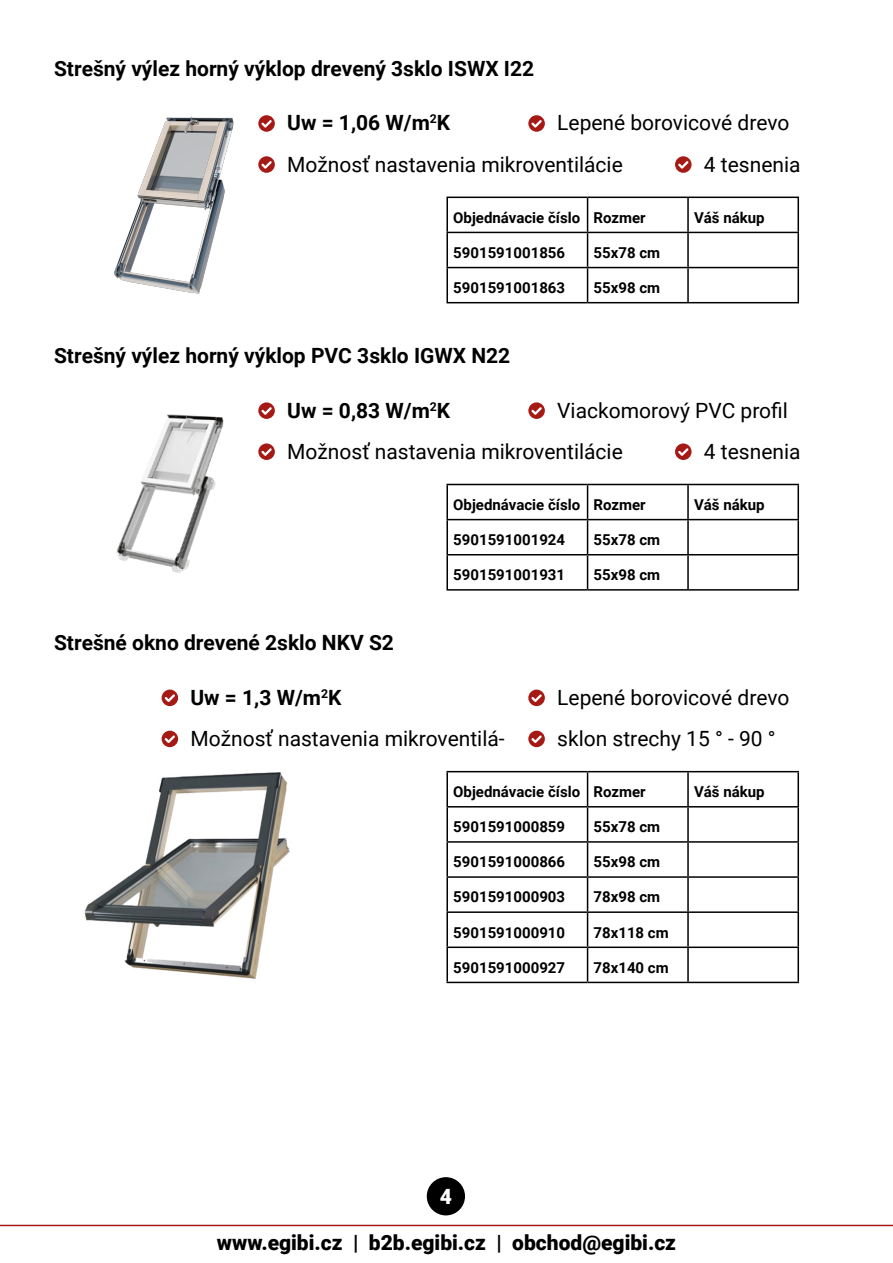
<style>
.page{position:relative;width:893px;height:1263px;background:#fff}
.page>*{position:absolute;margin:0;border:0;box-sizing:border-box;transform-origin:0 0}
.t1{font:21px/41.7px "Roboto";color:#000}
.t2{font:700 21px "Roboto";color:#000}
.t3{font:900 21px "Roboto";color:#000}
.t4{font:900 21px "Roboto";color:#fff}
.t5{font:700 15px "Roboto";color:#000}
.s1{font-weight:700}
</style>
<div class="page">
<img style="left:116px;top:414px;width:108px;height:159px">
<svg style="left:528px;top:402px;width:17px;height:17px"></svg>
<hr style="left:446px;top:484px;width:142px;height:1px;background:#000">
<hr style="left:446px;top:485px;width:2px;height:34px;background:#000">
<hr style="left:588px;top:484px;width:100px;height:1px;background:#000">
<hr style="left:587px;top:485px;width:1px;height:34px;background:#000">
<hr style="left:688px;top:484px;width:111px;height:1px;background:#000">
<hr style="left:687px;top:485px;width:2px;height:34px;background:#000">
<hr style="left:797px;top:485px;width:2px;height:34px;background:#000">
<hr style="left:446px;top:519px;width:142px;height:1px;background:#000">
<hr style="left:446px;top:520px;width:2px;height:34px;background:#000">
<hr style="left:588px;top:519px;width:100px;height:1px;background:#000">
<hr style="left:587px;top:520px;width:1px;height:34px;background:#000">
<hr style="left:688px;top:519px;width:111px;height:1px;background:#000">
<hr style="left:687px;top:520px;width:2px;height:34px;background:#000">
<hr style="left:797px;top:520px;width:2px;height:34px;background:#000">
<hr style="left:446px;top:554px;width:142px;height:1px;background:#000">
<hr style="left:446px;top:555px;width:2px;height:34px;background:#000">
<hr style="left:588px;top:554px;width:100px;height:1px;background:#000">
<hr style="left:587px;top:555px;width:1px;height:34px;background:#000">
<hr style="left:688px;top:554px;width:111px;height:1px;background:#000">
<hr style="left:687px;top:555px;width:2px;height:34px;background:#000">
<hr style="left:797px;top:555px;width:2px;height:34px;background:#000">
<hr style="left:446px;top:589px;width:142px;height:2px;background:#000">
<hr style="left:588px;top:589px;width:100px;height:2px;background:#000">
<hr style="left:688px;top:589px;width:111px;height:2px;background:#000">
<svg style="left:675px;top:443px;width:17px;height:17px"></svg>
<svg style="left:258px;top:402px;width:17px;height:17px"></svg>
<svg style="left:258px;top:443px;width:17px;height:17px"></svg>
<img style="left:84px;top:772px;width:206px;height:208px">
<svg style="left:528px;top:690px;width:17px;height:16px"></svg>
<hr style="left:446px;top:771px;width:142px;height:1px;background:#000">
<hr style="left:446px;top:772px;width:2px;height:34px;background:#000">
<hr style="left:588px;top:771px;width:100px;height:1px;background:#000">
<hr style="left:587px;top:772px;width:1px;height:34px;background:#000">
<hr style="left:688px;top:771px;width:111px;height:1px;background:#000">
<hr style="left:687px;top:772px;width:2px;height:34px;background:#000">
<hr style="left:797px;top:772px;width:2px;height:34px;background:#000">
<hr style="left:446px;top:806px;width:142px;height:1px;background:#000">
<hr style="left:446px;top:807px;width:2px;height:34px;background:#000">
<hr style="left:588px;top:806px;width:100px;height:1px;background:#000">
<hr style="left:587px;top:807px;width:1px;height:34px;background:#000">
<hr style="left:688px;top:806px;width:111px;height:1px;background:#000">
<hr style="left:687px;top:807px;width:2px;height:34px;background:#000">
<hr style="left:797px;top:807px;width:2px;height:34px;background:#000">
<hr style="left:446px;top:841px;width:142px;height:2px;background:#000">
<hr style="left:446px;top:843px;width:2px;height:33px;background:#000">
<hr style="left:588px;top:841px;width:100px;height:2px;background:#000">
<hr style="left:587px;top:843px;width:1px;height:33px;background:#000">
<hr style="left:688px;top:841px;width:111px;height:2px;background:#000">
<hr style="left:687px;top:843px;width:2px;height:33px;background:#000">
<hr style="left:797px;top:843px;width:2px;height:33px;background:#000">
<hr style="left:446px;top:876px;width:142px;height:2px;background:#000">
<hr style="left:446px;top:878px;width:2px;height:33px;background:#000">
<hr style="left:588px;top:876px;width:100px;height:2px;background:#000">
<hr style="left:587px;top:878px;width:1px;height:33px;background:#000">
<hr style="left:688px;top:876px;width:111px;height:2px;background:#000">
<hr style="left:687px;top:878px;width:2px;height:33px;background:#000">
<hr style="left:797px;top:878px;width:2px;height:33px;background:#000">
<hr style="left:446px;top:911px;width:142px;height:2px;background:#000">
<hr style="left:446px;top:913px;width:2px;height:33px;background:#000">
<hr style="left:588px;top:911px;width:100px;height:2px;background:#000">
<hr style="left:587px;top:913px;width:1px;height:33px;background:#000">
<hr style="left:688px;top:911px;width:111px;height:2px;background:#000">
<hr style="left:687px;top:913px;width:2px;height:33px;background:#000">
<hr style="left:797px;top:913px;width:2px;height:33px;background:#000">
<hr style="left:446px;top:946px;width:142px;height:2px;background:#000">
<hr style="left:446px;top:948px;width:2px;height:34px;background:#000">
<hr style="left:588px;top:946px;width:100px;height:2px;background:#000">
<hr style="left:587px;top:948px;width:1px;height:34px;background:#000">
<hr style="left:688px;top:946px;width:111px;height:2px;background:#000">
<hr style="left:687px;top:948px;width:2px;height:34px;background:#000">
<hr style="left:797px;top:948px;width:2px;height:34px;background:#000">
<hr style="left:446px;top:982px;width:142px;height:1px;background:#000">
<hr style="left:588px;top:982px;width:100px;height:1px;background:#000">
<hr style="left:688px;top:982px;width:111px;height:1px;background:#000">
<svg style="left:528px;top:731px;width:17px;height:16px"></svg>
<svg style="left:162px;top:690px;width:16px;height:16px"></svg>
<svg style="left:162px;top:731px;width:16px;height:16px"></svg>
<div style="left:427px;top:1177px;width:38px;height:38px;background:#000;border-radius:50%"></div>
<img style="left:114px;top:116px;width:120px;height:178px">
<svg style="left:528px;top:115px;width:17px;height:17px"></svg>
<hr style="left:446px;top:197px;width:142px;height:1px;background:#000">
<hr style="left:446px;top:198px;width:2px;height:34px;background:#000">
<hr style="left:588px;top:197px;width:100px;height:1px;background:#000">
<hr style="left:587px;top:198px;width:1px;height:34px;background:#000">
<hr style="left:688px;top:197px;width:111px;height:1px;background:#000">
<hr style="left:687px;top:198px;width:2px;height:34px;background:#000">
<hr style="left:797px;top:198px;width:2px;height:34px;background:#000">
<hr style="left:446px;top:232px;width:142px;height:1px;background:#000">
<hr style="left:446px;top:233px;width:2px;height:34px;background:#000">
<hr style="left:588px;top:232px;width:100px;height:1px;background:#000">
<hr style="left:587px;top:233px;width:1px;height:34px;background:#000">
<hr style="left:688px;top:232px;width:111px;height:1px;background:#000">
<hr style="left:687px;top:233px;width:2px;height:34px;background:#000">
<hr style="left:797px;top:233px;width:2px;height:34px;background:#000">
<hr style="left:446px;top:267px;width:142px;height:1px;background:#000">
<hr style="left:446px;top:268px;width:2px;height:34px;background:#000">
<hr style="left:588px;top:267px;width:100px;height:1px;background:#000">
<hr style="left:587px;top:268px;width:1px;height:34px;background:#000">
<hr style="left:688px;top:267px;width:111px;height:1px;background:#000">
<hr style="left:687px;top:268px;width:2px;height:34px;background:#000">
<hr style="left:797px;top:268px;width:2px;height:34px;background:#000">
<hr style="left:446px;top:302px;width:142px;height:1px;background:#000">
<hr style="left:588px;top:302px;width:100px;height:1px;background:#000">
<hr style="left:688px;top:302px;width:111px;height:1px;background:#000">
<svg style="left:675px;top:156px;width:17px;height:17px"></svg>
<svg style="left:258px;top:115px;width:17px;height:17px"></svg>
<svg style="left:258px;top:156px;width:17px;height:17px"></svg>
<hr style="left:0;top:1225px;width:893px;height:1px;background:#a51a16">
<h1 class="t2" style="left:54px;top:54px;width:482px">Strešný výlez horný výklop drevený 3sklo ISWX I22</h1>
<h1 class="t1" style="left:287px;top:101px;width:337px"><span class="s1">Uw = 1,06 W/m</span><sup>2</sup><span class="s1">K<br></span>Možnosť nastavenia mikroventilácie</h1>
<h1 class="t1" style="left:704px;top:101px;width:98px;text-indent:-147px">Lepené borovicové drevo<br>4 tesnenia</h1>
<p class="t5" style="left:453px;top:207px;width:194px">Objednávacie číslo Rozmer</p>
<p class="t5" style="left:694px;top:207px;width:72px">Váš nákup</p>
<p class="t5" style="left:453px;top:242px;width:113px">5901591001856</p>
<p class="t5" style="left:594px;top:242px;width:68px">55x78 cm</p>
<p class="t5" style="left:453px;top:277px;width:113px">5901591001863</p>
<p class="t5" style="left:594px;top:277px;width:68px">55x98 cm</p>
<h1 class="t2" style="left:54px;top:341px;width:458px">Strešný výlez horný výklop PVC 3sklo IGWX N22</h1>
<h1 class="t1" style="left:704px;top:388px;width:98px;text-indent:-147px">Viackomorový PVC profil<br>4 tesnenia</h1>
<p class="t5" style="left:453px;top:494px;width:194px">Objednávacie číslo Rozmer</p>
<p class="t5" style="left:694px;top:494px;width:72px">Váš nákup</p>
<p class="t5" style="left:453px;top:529px;width:113px">5901591001924</p>
<p class="t5" style="left:594px;top:529px;width:68px">55x78 cm</p>
<p class="t5" style="left:453px;top:564px;width:113px">5901591001931</p>
<p class="t5" style="left:594px;top:564px;width:68px">55x98 cm</p>
<h1 class="t1" style="left:287px;top:388px;width:337px"><span class="s1">Uw = 0,83 W/m</span><sup>2</sup><span class="s1">K<br></span>Možnosť nastavenia mikroventilácie</h1>
<h1 class="t2" style="left:54px;top:628px;width:341px">Strešné okno drevené 2sklo NKV S2</h1>
<h1 class="t1" style="left:190px;top:676px;width:316px"><span class="s1">Uw = 1,3 W/m</span><sup>2</sup><span class="s1">K<br></span>Možnosť nastavenia mikroventilá-</h1>
<h1 class="t1" style="left:557px;top:676px;width:234px">Lepené borovicové drevo</h1>
<h1 class="t1" style="left:557px;top:717px;width:220px">sklon strechy 15 ° - 90 °</h1>
<p class="t5" style="left:453px;top:781px;width:194px">Objednávacie číslo Rozmer</p>
<p class="t5" style="left:694px;top:781px;width:72px">Váš nákup</p>
<p class="t5" style="left:453px;top:816px;width:113px">5901591000859</p>
<p class="t5" style="left:594px;top:816px;width:68px">55x78 cm</p>
<p class="t5" style="left:453px;top:851px;width:113px">5901591000866</p>
<p class="t5" style="left:594px;top:851px;width:68px">55x98 cm</p>
<p class="t5" style="left:453px;top:887px;width:113px">5901591000903</p>
<p class="t5" style="left:594px;top:887px;width:68px">78x98 cm</p>
<p class="t5" style="left:453px;top:922px;width:113px">5901591000910</p>
<p class="t5" style="left:594px;top:922px;width:77px">78x118 cm</p>
<p class="t5" style="left:453px;top:957px;width:113px">5901591000927</p>
<p class="t5" style="left:594px;top:957px;width:77px">78x140 cm</p>
<h1 class="t4" style="left:440px;top:1182px;width:14px">4</h1>
<h1 class="t3" style="left:217px;top:1228px;width:461px">www.egibi.cz | b2b.egibi.cz | obchod@egibi.cz</h1>
</div>
